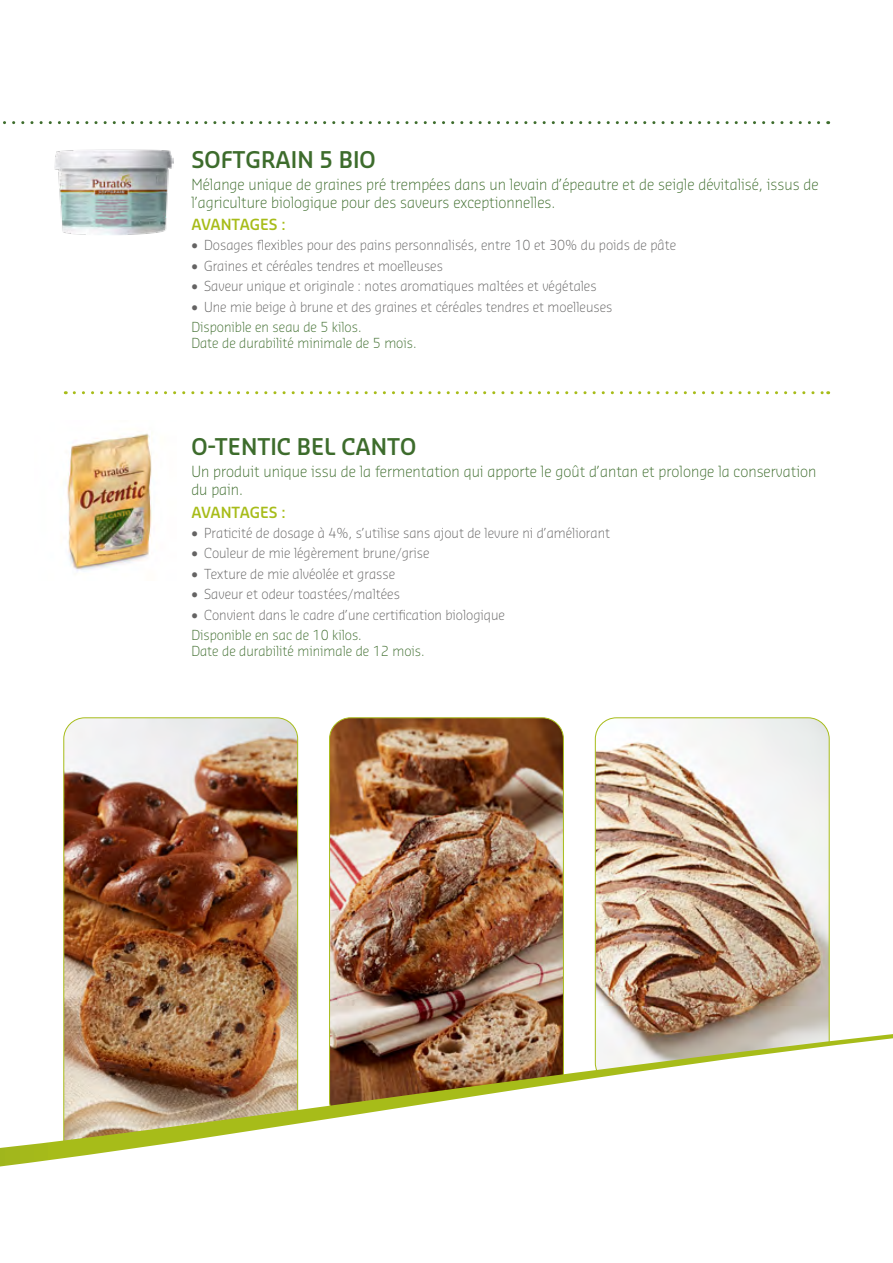
<style>
.page{position:relative;width:893px;height:1263px;background:#fff}
.page>*{position:absolute;margin:0;border:0;box-sizing:border-box;transform-origin:0 0}
.t1{font:600 22.5px "Sansa Std";color:#3d6c2c;scale:.96 1}
.t2{font:300 15px/18px "Sansa Std";color:#3d6c2c;scale:.96 1}
.t3{font:600 15px "Sansa Std";color:#a7bc19;scale:.96 1}
.t4{font:300 13.5px "Sansa Std";color:#646363;scale:.96 1}
.t5{font:300 13.5px/16.2px "Sansa Std";color:#3d6c2c;scale:.96 1}
</style>
<div class="page">
<img style="left:595px;top:719px;width:233px;height:315px">
<img style="left:331px;top:719px;width:231px;height:315px">
<img style="left:65px;top:719px;width:233px;height:315px">
<svg style="left:3px;top:121px;width:826px;height:3px"></svg>
<svg style="left:74px;top:391px;width:755px;height:3px"></svg>
<img style="left:54px;top:149px;width:119px;height:86px">
<img style="left:67px;top:433px;width:85px;height:138px">
<img style="left:0;top:1034px;width:893px;height:132px">
<p class="t1" style="left:191px;top:144px;width:194px">SOFTGRAIN 5 BIO</p>
<p class="t2" style="left:191px;top:174px;width:655px">Mélange unique de graines pré trempées dans un levain d’épeautre et de seigle dévitalisé, issus de l’agriculture biologique pour des saveurs exceptionnelles.</p>
<p class="t3" style="left:191px;top:215px;width:100px">AVANTAGES :</p>
<p class="t4" style="left:191px;top:237px;width:507px">• Dosages flexibles pour des pains personnalisés, entre 10 et 30% du poids de pâte</p>
<p class="t4" style="left:191px;top:257px;width:264px">• Graines et céréales tendres et moelleuses</p>
<p class="t4" style="left:191px;top:277px;width:424px">• Saveur unique et originale : notes aromatiques maltées et végétales</p>
<p class="t4" style="left:191px;top:298px;width:440px">• Une mie beige à brune et des graines et céréales tendres et moelleuses</p>
<p class="t5" style="left:191px;top:318px;width:236px">Disponible en seau de 5 kilos.<br>Date de durabilité minimale de 5 mois.</p>
<p class="t1" style="left:191px;top:432px;width:236px">O-TENTIC BEL CANTO</p>
<p class="t2" style="left:191px;top:462px;width:653px">Un produit unique issu de la fermentation qui apporte le goût d’antan et prolonge la conservation du pain.</p>
<p class="t3" style="left:191px;top:502px;width:100px">AVANTAGES :</p>
<p class="t4" style="left:191px;top:524px;width:438px">• Praticité de dosage à 4%, s’utilise sans ajout de levure ni d’améliorant</p>
<p class="t4" style="left:191px;top:544px;width:250px">• Couleur de mie légèrement brune/grise</p>
<p class="t4" style="left:191px;top:565px;width:214px">• Texture de mie alvéolée et grasse</p>
<p class="t4" style="left:191px;top:585px;width:219px">• Saveur et odeur toastées/maltées</p>
<p class="t4" style="left:191px;top:606px;width:328px">• Convient dans le cadre d’une certification biologique</p>
<p class="t5" style="left:191px;top:626px;width:245px">Disponible en sac de 10 kilos.<br>Date de durabilité minimale de 12 mois.</p>
</div>
